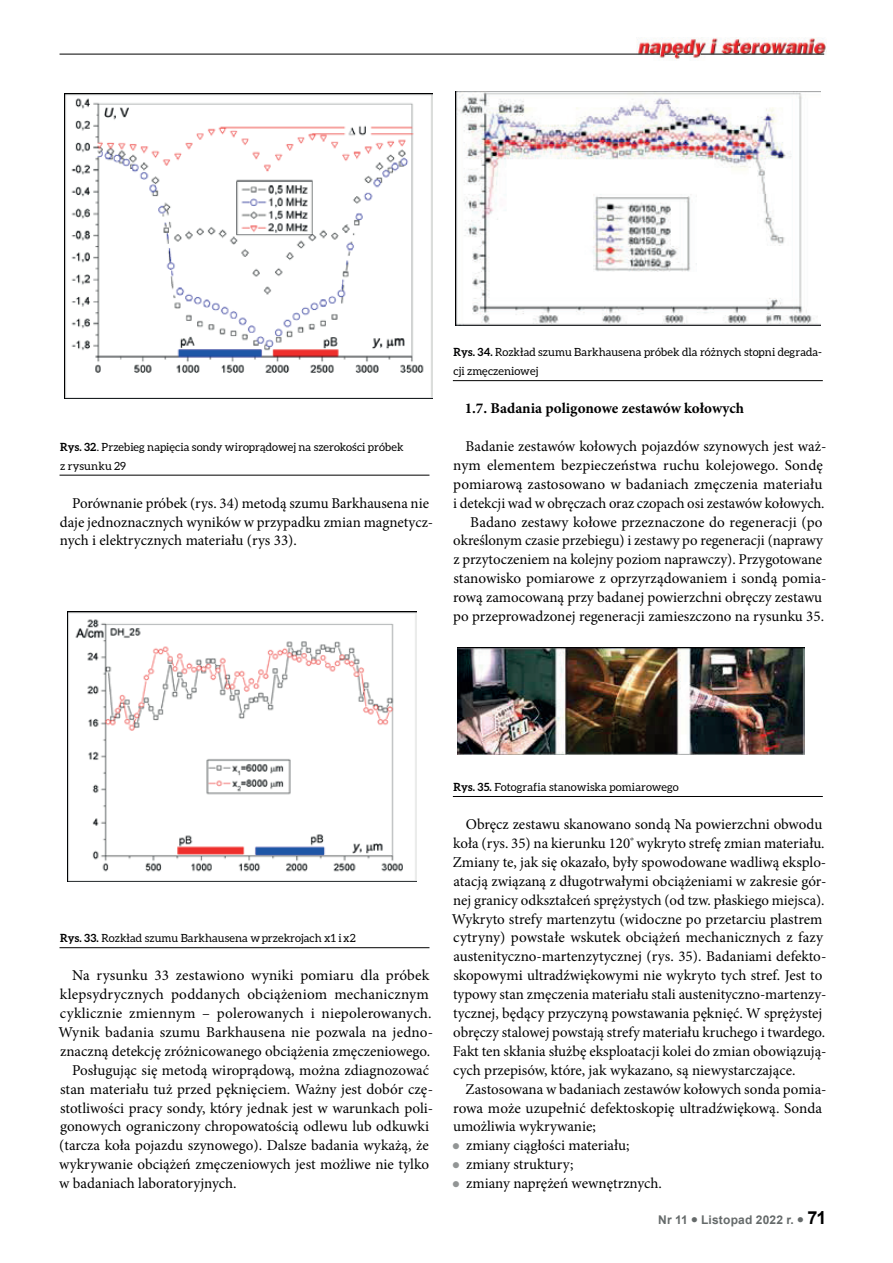
<style>
.page{position:relative;width:893px;height:1263px;background:#fff}
.page>*{position:absolute;margin:0;border:0;box-sizing:border-box;transform-origin:0 0}
.t1{font:15px/18.9px "Minion Pro";color:#000001}
.t2{font:700 15px "Minion Pro";color:#000001}
.t3{font:700 12px "Arial";letter-spacing:.015em;color:#656a6a}
.t4{font:11.25px/18.9px "Aleo";letter-spacing:.005em;color:#000001}
.s1{font-weight:700}
.s2{color:#929595}
.s3{font-size:18px;color:#000001}
</style>
<div class="page">
<img style="left:636px;top:38px;width:191px;height:21px">
<hr style="left:60px;top:54px;width:600px;height:1px;background:#000001">
<svg style="left:665px;top:54px;width:28px;height:1px"></svg>
<hr style="left:700px;top:54px;width:124px;height:1px;background:#000001">
<hr style="left:60px;top:475px;width:369px;height:1px;background:#000001">
<hr style="left:60px;top:947px;width:369px;height:1px;background:#000001">
<img style="left:65px;top:94px;width:367px;height:304px">
<img style="left:67px;top:611px;width:349px;height:270px">
<hr style="left:453px;top:380px;width:370px;height:1px;background:#000001">
<hr style="left:453px;top:796px;width:370px;height:1px;background:#000001">
<img style="left:457px;top:648px;width:348px;height:106px">
<img style="left:455px;top:91px;width:366px;height:235px">
<p class="t4" style="left:60px;top:437px;width:345px"><span class="s1">Rys. 32</span>. Przebieg napięcia sondy wiroprądowej na szerokości próbek z rysunku 29</p>
<p class="t1" style="left:60px;top:493px;width:375px;text-indent:12px">Porównanie próbek (rys. 34) metodą szumu Barkhausena nie daje jednoznacznych wyników w przypadku zmian magnetycz&shy;nych i elektrycznych materiału (rys 33).</p>
<p class="t4" style="left:453px;top:343px;width:370px"><span class="s1">Rys. 34.</span> Rozkład szumu Barkhausena próbek dla różnych stopni degrada&shy;cji zmęczeniowej</p>
<p class="t2" style="left:465px;top:398px;width:281px">1.7. Badania poligonowe zestawów kołowych</p>
<p class="t1" style="left:453px;top:437px;width:375px;text-align:right">Badanie zestawów kołowych pojazdów szynowych jest waż&shy;nym elementem bezpieczeństwa ruchu kolejowego. Sondę pomiarową zastosowano w badaniach zmęczenia materiału i detekcji wad w obręczach oraz czopach osi zestawów kołowych.<br>Badano zestawy kołowe przeznaczone do regeneracji (po określonym czasie przebiegu) i zestawy po regeneracji (naprawy z przytoczeniem na kolejny poziom naprawczy). Przygotowane stanowisko pomiarowe z oprzyrządowaniem i sondą pomia&shy;rową zamocowaną przy badanej powierzchni obręczy zestawu po przeprowadzonej regeneracji zamieszczono na rysunku 35.</p>
<p class="t4" style="left:60px;top:929px;width:297px"><span class="s1">Rys. 33.</span> Rozkład szumu Barkhausena w przekrojach x1 i x2</p>
<p class="t1" style="left:72px;top:966px;width:359px">Na rysunku 33 zestawiono wyniki pomiaru dla próbek</p>
<p class="t1" style="left:60px;top:985px;width:370px">klepsydrycznych poddanych obciążeniom mechanicznym</p>
<p class="t1" style="left:60px;top:1004px;width:373px">cyklicznie zmiennym – polerowanych i niepolerowanych.</p>
<p class="t1" style="left:59px;top:1023px;width:376px">Wynik badania szumu Barkhausena nie pozwala na jedno-</p>
<p class="t1" style="left:60px;top:1042px;width:372px">znaczną detekcję zróżnicowanego obciążenia zmęczeniowego.</p>
<p class="t1" style="left:72px;top:1060px;width:359px">Posługując się metodą wiroprądową, można zdiagnozować</p>
<p class="t1" style="left:60px;top:1079px;width:374px">stan materiału tuż przed pęknięciem. Ważny jest dobór czę-</p>
<p class="t1" style="left:60px;top:1098px;width:374px">stotliwości pracy sondy, który jednak jest w warunkach poli-</p>
<p class="t1" style="left:60px;top:1117px;width:370px">gonowych ograniczony chropowatością odlewu lub odkuwki</p>
<p class="t1" style="left:59px;top:1136px;width:371px">(tarcza koła pojazdu szynowego). Dalsze badania wykażą, że</p>
<p class="t1" style="left:59px;top:1155px;width:371px">wykrywanie obciążeń zmęczeniowych jest możliwe nie tylko</p>
<p class="t1" style="left:59px;top:1174px;width:179px">w badaniach laboratoryjnych.</p>
<p class="t4" style="left:454px;top:778px;width:227px"><span class="s1">Rys. 35.</span> Fotografia stanowiska pomiarowego</p>
<p class="t1" style="left:452px;top:815px;width:376px;text-indent:14px">Obręcz zestawu skanowano sondą Na powierzchni obwodu koła (rys. 35) na kierunku 120<sup>º</sup> wykryto strefę zmian materiału.<br>Zmiany te, jak się okazało, były spowodowane wadliwą eksplo&shy;atacją związaną z długotrwałymi obciążeniami w zakresie gór&shy;nej granicy odkształceń sprężystych (od tzw. płaskiego miejsca).<br>Wykryto strefy martenzytu (widoczne po przetarciu plastrem cytryny) powstałe wskutek obciążeń mechanicznych z fazy austenityczno-martenzytycznej (rys. 35). Badaniami defekto&shy;skopowymi ultradźwiękowymi nie wykryto tych stref. Jest to typowy stan zmęczenia materiału stali austenityczno-martenzy&shy;tycznej, będący przyczyną powstawania pęknięć. W sprężystej obręczy stalowej powstają strefy materiału kruchego i twardego.<br>Fakt ten skłania służbę eksploatacji kolei do zmian obowiązują&shy;cych przepisów, które, jak wykazano, są niewystarczające.</p>
<p class="t1" style="left:453px;top:1079px;width:375px;text-indent:12px">Zastosowana w badaniach zestawów kołowych sonda pomia&shy;rowa może uzupełnić defektoskopię ultradźwiękową. Sonda umożliwia wykrywanie;</p>
<p class="t1" style="left:452px;top:1136px;width:179px"><span class="s2">●</span> zmiany ciągłości materiału;</p>
<p class="t1" style="left:452px;top:1155px;width:123px"><span class="s2">●</span> zmiany struktury;</p>
<p class="t1" style="left:452px;top:1174px;width:211px"><span class="s2">●</span> zmiany naprężeń wewnętrznych.</p>
<p class="t3" style="left:658px;top:1212px;width:170px">Nr 11 ● Listopad 2022 r. ● <span class="s3">71</span></p>
</div>
